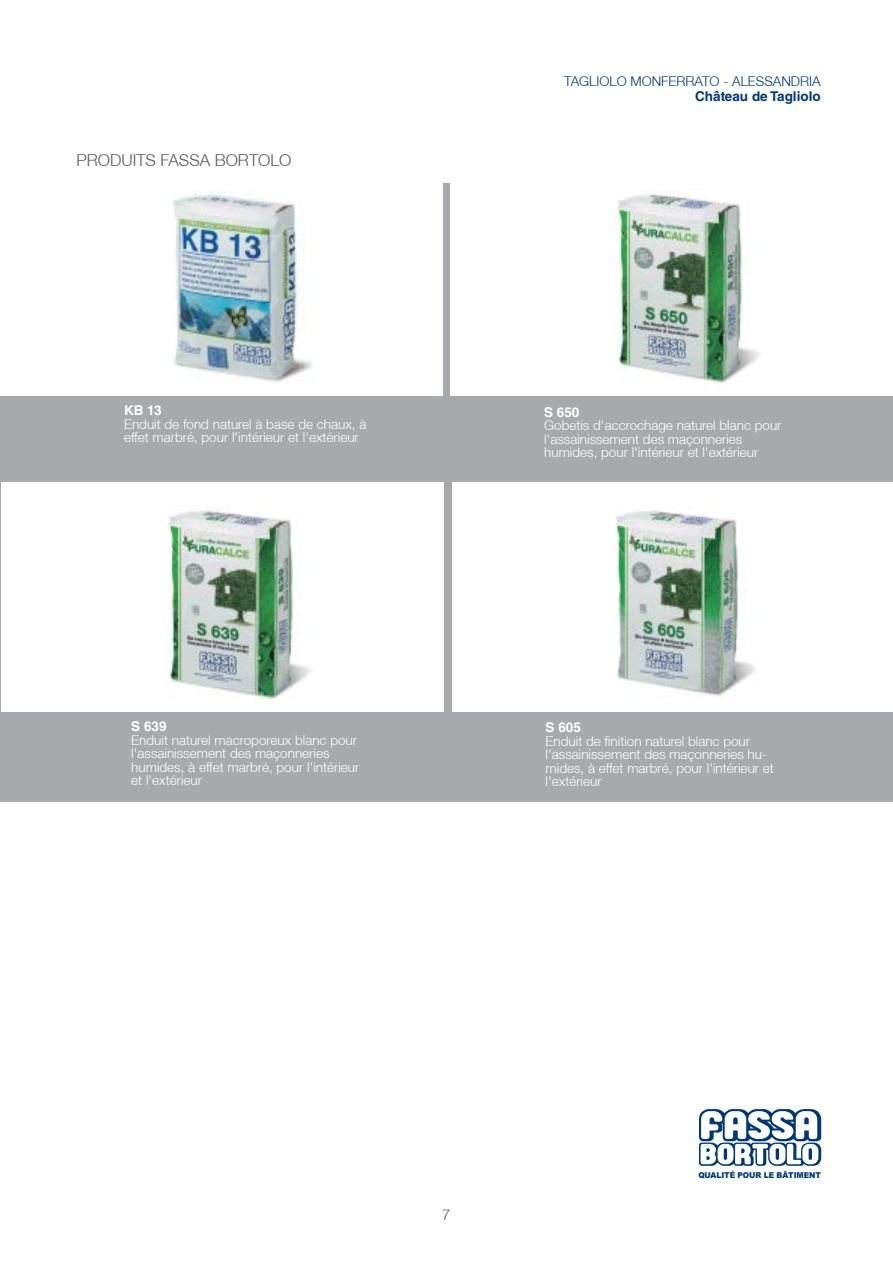
<style>
.page{position:relative;width:893px;height:1263px;background:#fff}
.page>*{position:absolute;margin:0;border:0;box-sizing:border-box;transform-origin:0 0}
.t1{font:300 16.5px "Helvetica Neue LT";color:#57585a}
.t2{font:300 15px "Helvetica Neue LT";color:#57585a}
.Titolo_Sinistra{font:300 13.5px/13.5px "Helvetica Neue LT";color:#fff}
.t3{font:300 13.5px "Helvetica Neue LT";color:#013874}
.t4{font:700 13.5px "Helvetica LT Std";color:#013874}
.Titolo_Sinistra-2{font:700 13.5px "Helvetica LT Std";color:#fff}
.t5{font:900 8.1px "Arial";letter-spacing:-.01em;color:#013874;scale:.94 1}
</style>
<div class="page">
<svg style="left:699px;top:1109px;width:123px;height:57px"></svg>
<div style="left:0;top:183px;width:893px;height:299px;background:#a8a9ad"></div>
<div style="left:0;top:166px;width:442px;height:230px;background:#fff"></div>
<img style="left:173px;top:192px;width:140px;height:190px">
<div style="left:451px;top:166px;width:442px;height:230px;background:#fff"></div>
<img style="left:617px;top:194px;width:143px;height:189px">
<div style="left:0;top:482px;width:893px;height:319px;background:#a8a9ad"></div>
<div style="left:1px;top:482px;width:443px;height:229px;background:#fff"></div>
<img style="left:168px;top:510px;width:142px;height:189px">
<div style="left:452px;top:482px;width:441px;height:229px;background:#fff"></div>
<img style="left:615px;top:510px;width:141px;height:187px">
<p class="t1" style="left:77px;top:150px;width:216px">PRODUITS FASSA BORTOLO</p>
<p class="Titolo_Sinistra-2" style="left:124px;top:402px;width:39px">KB 13</p>
<p class="Titolo_Sinistra" style="left:124px;top:417px;width:244px">Enduit de fond naturel à base de chaux, à effet marbré, pour l'intérieur et l'extérieur</p>
<p class="Titolo_Sinistra-2" style="left:131px;top:718px;width:37px">S 639</p>
<p class="Titolo_Sinistra" style="left:131px;top:733px;width:230px">Enduit naturel macroporeux blanc pour l'assainissement des maçonneries humides, à effet marbré, pour l'intérieur et l'extérieur</p>
<p class="t3" style="left:564px;top:73px;width:258px">TAGLIOLO MONFERRATO - ALESSANDRIA</p>
<p class="t4" style="left:695px;top:88px;width:127px">Château de Tagliolo</p>
<p class="Titolo_Sinistra-2" style="left:544px;top:403px;width:37px">S 650</p>
<p class="Titolo_Sinistra" style="left:544px;top:418px;width:239px">Gobetis d'accrochage naturel blanc pour l'assainissement des maçonneries humides, pour l'intérieur et l'extérieur</p>
<p class="Titolo_Sinistra-2" style="left:546px;top:719px;width:37px">S 605</p>
<p class="Titolo_Sinistra" style="left:546px;top:734px;width:230px">Enduit de finition naturel blanc pour l'assainissement des maçonneries hu&shy;mides, à effet marbré, pour l'intérieur et l'extérieur</p>
<p class="t2" style="left:442px;top:1205px;width:10px">7</p>
<p class="t5" style="left:698px;top:1171px;width:132px">QUALITÉ POUR LE BÂTIMENT</p>
</div>
